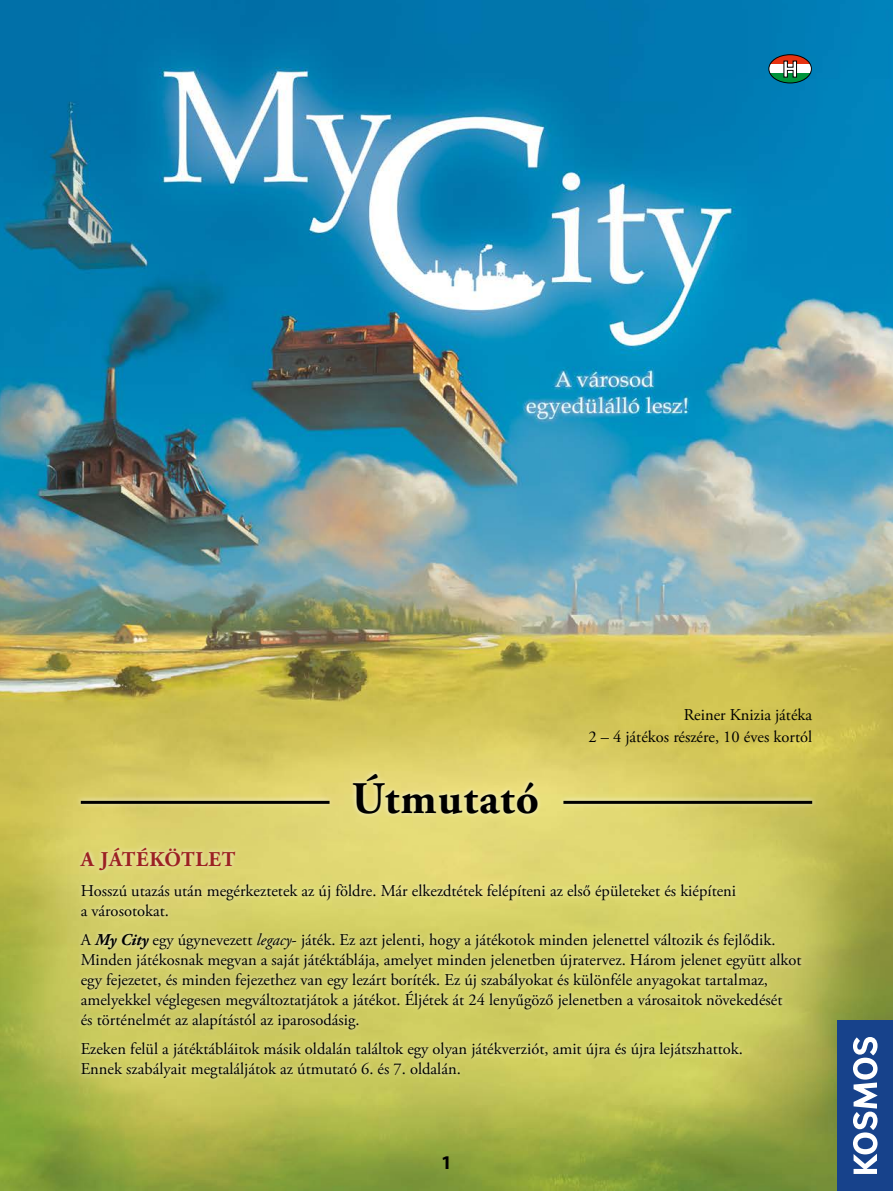
<style>
.page{position:relative;width:893px;height:1191px;background:#fff}
.page>*{position:absolute;margin:0;border:0;box-sizing:border-box;transform-origin:0 0}
.t1{font:700 45px "Adobe Garamond Pro";letter-spacing:.025em;color:#000}
.t2{font:700 21px "Adobe Garamond Pro";letter-spacing:.04em;color:#9c2122}
.t3{font:700 19.5px "Myriad Pro";color:#000}
.t4{font:16.5px/19.8px "Adobe Garamond Pro";color:#000}
.s1{font-weight:700;font-style:italic}
.s2{font-style:italic}
</style>
<div class="page">
<img style="left:0;top:0;width:893px;height:1191px">
<div style="left:838px;top:1020px;width:55px;height:171px;background:#17428b"></div>
<svg style="left:853px;top:1037px;width:25px;height:137px"></svg>
<div style="left:76px;top:842px;width:730px;height:241px;background:#fff;opacity:.75"></div>
<div style="left:75px;top:769px;width:743px;height:50px;background:#fff;opacity:.75"></div>
<hr style="left:81px;top:801px;width:249px;height:3px;background:#000">
<hr style="left:563px;top:801px;width:249px;height:3px;background:#000">
<svg style="left:769px;top:55px;width:42px;height:10px"></svg>
<div style="left:769px;top:65px;width:42px;height:8px;background:#fff"></div>
<svg style="left:769px;top:73px;width:42px;height:10px"></svg>
<svg style="left:783px;top:60px;width:14px;height:18px"></svg>
<div style="left:768px;top:54px;width:44px;height:29px;border:1px solid #000;border-radius:50%"></div>
<h1 class="t1" style="left:352px;top:772px;width:189px">Útmutató</h1>
<p class="t4" style="left:588px;top:703px;width:225px;line-height:22.5px;text-align:right">Reiner Knizia játéka<br>2 – 4 játékos részére, 10 éves kortól</p>
<p class="t2" style="left:81px;top:847px;width:156px">A JÁTÉKÖTLET</p>
<p class="t4" style="left:81px;top:881px;width:657px">Hosszú utazás után megérkeztetek az új földre. Már elkezdtétek felépíteni az első épületeket és kiépíteni a városotokat.</p>
<p class="t4" style="left:81px;top:930px;width:722px">A <span class="s1">My City</span> egy úgynevezett <span class="s2">legacy</span>- játék. Ez azt jelenti, hogy a játékotok minden jelenettel változik és fejlődik.<br>Minden játékosnak megvan a saját játéktáblája, amelyet minden jelenetben újratervez. Három jelenet együtt alkot egy fejezetet, és minden fejezethez van egy lezárt boríték. Ez új szabályokat és különféle anyagokat tartalmaz, amelyekkel véglegesen megváltoztatjátok a játékot. Éljétek át 24 lenyűgöző jelenetben a városaitok növekedését<br>és történelmét az alapítástól az iparosodásig.</p>
<p class="t4" style="left:81px;top:1039px;width:664px">Ezeken felül a játéktábláitok másik oldalán találtok egy olyan játékverziót, amit újra és újra lejátszhattok.<br>Ennek szabályait megtaláljátok az útmutató 6. és 7. oldalán.</p>
<p class="t3" style="left:441px;top:1152px;width:12px">1</p>
</div>
